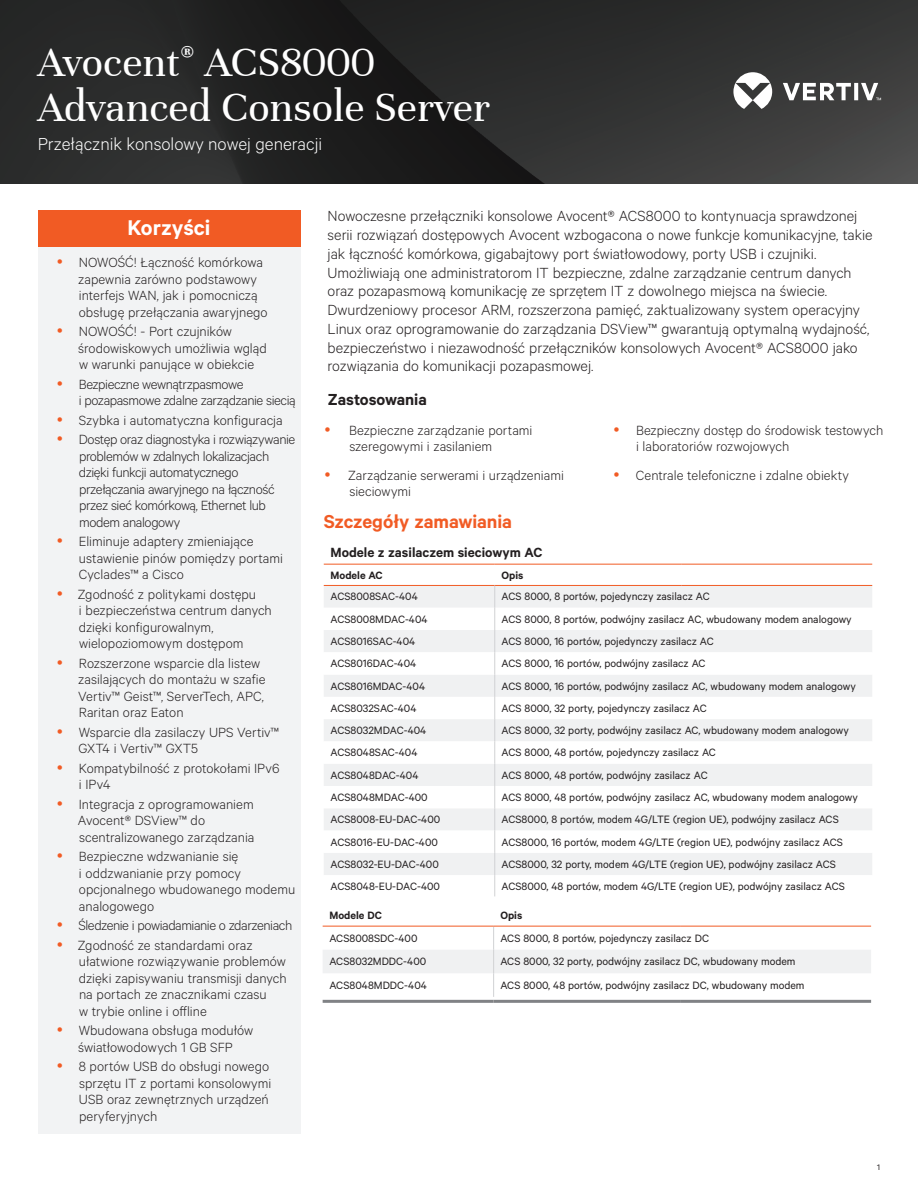
<style>
.page{position:relative;width:918px;height:1188px;background:#fff}
.page>*{position:absolute;margin:0;border:0;box-sizing:border-box;transform-origin:0 0}
.Vertiv_Header_Title{font:45px/45px "Unna";color:#fff}
.Orange_Box_Heading{font:600 24px "Calibre";color:#fff}
.Vertiv_Orange_Main_H{font:600 21px "Calibre";letter-spacing:-.005em;color:#f15b24}
.Vertiv_Header_Subtit{font:300 19.5px "Calibre";color:#fff}
.Vertiv_Heading{font:600 18px "Calibre";letter-spacing:-.005em;color:#231f20}
.Vertiv_Body_Text{font:300 16.5px/18.8px "Calibre";letter-spacing:-.005em;color:#231f20}
.t1{font:300 15px/16.5px "Calibre";color:#231f20}
.t2{font:300 15px/16.5px "Calibre";letter-spacing:-.03em;color:#231f20}
.Table_Header_Black{font:600 15px "Calibre";color:#231f20}
.Table_Body{font:12px "Calibre";color:#231f20}
.Table_Sub-Header{font:600 12px "Calibre";color:#231f20}
.t3{font:9px "Calibre";color:#231f20}
</style>
<div class="page">
<img style="left:0;top:0;width:918px;height:183px">
<svg style="left:733px;top:72px;width:148px;height:37px"></svg>
<div style="left:38px;top:247px;width:263px;height:887px;background:#f2f3f4"></div>
<div style="left:38px;top:211px;width:263px;height:36px;background:#f15b24"></div>
<svg style="left:323px;top:927px;width:548px;height:70px"></svg>
<hr style="left:323px;top:926px;width:171px;height:1px;background:#f15b24">
<hr style="left:494px;top:926px;width:186px;height:1px;background:#f15b24">
<hr style="left:680px;top:926px;width:191px;height:1px;background:#f15b24">
<hr style="left:323px;top:1000px;width:171px;height:3px;background:#808285">
<hr style="left:494px;top:1000px;width:186px;height:3px;background:#808285">
<hr style="left:680px;top:1000px;width:191px;height:3px;background:#808285">
<div style="left:324px;top:586px;width:548px;height:22px;background:#f0f1f2"></div>
<svg style="left:324px;top:608px;width:548px;height:288px"></svg>
<hr style="left:324px;top:564px;width:171px;height:1px;background:#f15b24">
<hr style="left:495px;top:564px;width:186px;height:1px;background:#f15b24">
<hr style="left:681px;top:564px;width:191px;height:1px;background:#f15b24">
<hr style="left:324px;top:585px;width:171px;height:1px;background:#f15b24">
<hr style="left:495px;top:585px;width:186px;height:1px;background:#f15b24">
<hr style="left:681px;top:585px;width:191px;height:1px;background:#f15b24">
<svg style="left:495px;top:586px;width:1px;height:310px"></svg>
<p class="Vertiv_Header_Title" style="left:38px;top:40px;width:454px">Avocent<sup>®</sup> ACS8000<br>Advanced Console Server</p>
<p class="Vertiv_Header_Subtit" style="left:38px;top:133px;width:286px">Przełącznik konsolowy nowej generacji</p>
<p class="Orange_Box_Heading" style="left:127px;top:214px;width:84px">Korzyści</p>
<p class="Vertiv_Body_Text" style="left:328px;top:206px;width:547px">Nowoczesne przełączniki konsolowe Avocent® ACS8000 to kontynuacja sprawdzonej serii rozwiązań dostępowych Avocent wzbogacona o nowe funkcje komunikacyjne, takie jak łączność komórkowa, gigabajtowy port światłowodowy, porty USB i czujniki.<br>Umożliwiają one administratorom IT bezpieczne, zdalne zarządzanie centrum danych oraz pozapasmową komunikację ze sprzętem IT z dowolnego miejsca na świecie.<br>Dwurdzeniowy procesor ARM, rozszerzona pamięć, zaktualizowany system operacyjny Linux oraz oprogramowanie do zarządzania DSView™ gwarantują optymalną wydajność, bezpieczeństwo i niezawodność przełączników konsolowych Avocent® ACS8000 jako rozwiązania do komunikacji pozapasmowej.</p>
<p class="t1" style="left:78px;top:254px;width:191px">NOWOŚĆ! Łączność komórkowa zapewnia zarówno podstawowy interfejs WAN, jak i pomocniczą obsługę przełączania awaryjnego</p>
<p class="t1" style="left:78px;top:323px;width:190px">NOWOŚĆ! - Port czujników środowiskowych umożliwia wgląd w warunki panujące w obiekcie</p>
<p class="t2" style="left:79px;top:375px;width:218px">Bezpieczne wewnątrzpasmowe<br>i pozapasmowe zdalne zarządzanie siecią</p>
<p class="t1" style="left:79px;top:411px;width:205px">Szybka i automatyczna konfiguracja</p>
<p class="t2" style="left:79px;top:431px;width:218px">Dostęp oraz diagnostyka i rozwiązywanie problemów w zdalnych lokalizacjach dzięki funkcji automatycznego przełączania awaryjnego na łączność przez sieć komórkową, Ethernet lub modem analogowy</p>
<p class="t1" style="left:79px;top:533px;width:206px">Eliminuje adaptery zmieniające ustawienie pinów pomiędzy portami<br>Cyclades™ a Cisco</p>
<p class="t1" style="left:78px;top:585px;width:196px">Zgodność z politykami dostępu<br>i bezpieczeństwa centrum danych dzięki konfigurowalnym, wielopoziomowym dostępom</p>
<p class="t1" style="left:78px;top:654px;width:189px">Rozszerzone wsparcie dla listew zasilających do montażu w szafie<br>Vertiv™ Geist™, ServerTech, APC,<br>Raritan oraz Eaton</p>
<p class="t1" style="left:78px;top:723px;width:202px">Wsparcie dla zasilaczy UPS Vertiv™<br>GXT4 i Vertiv™ GXT5</p>
<p class="t1" style="left:79px;top:759px;width:202px">Kompatybilność z protokołami IPv6 i IPv4</p>
<p class="t1" style="left:78px;top:795px;width:178px">Integracja z oprogramowaniem<br>Avocent® DSView™ do scentralizowanego zarządzania</p>
<p class="t1" style="left:79px;top:848px;width:218px">Bezpieczne wdzwanianie się<br>i oddzwanianie przy pomocy opcjonalnego wbudowanego modemu analogowego</p>
<p class="t2" style="left:78px;top:917px;width:215px">Śledzenie i powiadamianie o zdarzeniach</p>
<p class="t1" style="left:78px;top:936px;width:210px">Zgodność ze standardami oraz ułatwione rozwiązywanie problemów dzięki zapisywaniu transmisji danych na portach ze znacznikami czasu<br>w trybie online i offline</p>
<p class="t1" style="left:78px;top:1022px;width:177px">Wbudowana obsługa modułów światłowodowych 1 GB SFP</p>
<p class="t1" style="left:79px;top:1058px;width:194px">8 portów USB do obsługi nowego sprzętu IT z portami konsolowymi<br>USB oraz zewnętrznych urządzeń peryferyjnych</p>
<p class="Vertiv_Heading" style="left:328px;top:388px;width:100px">Zastosowania</p>
<p class="t1" style="left:349px;top:421px;width:185px">Bezpieczne zarządzanie portami szeregowymi i zasilaniem</p>
<p class="t1" style="left:348px;top:466px;width:217px">Zarządzanie serwerami i urządzeniami sieciowymi</p>
<p class="t1" style="left:636px;top:421px;width:249px">Bezpieczny dostęp do środowisk testowych i laboratoriów rozwojowych</p>
<p class="t1" style="left:636px;top:466px;width:215px">Centrale telefoniczne i zdalne obiekty</p>
<p class="Vertiv_Orange_Main_H" style="left:324px;top:509px;width:190px">Szczegóły zamawiania</p>
<p class="Table_Header_Black" style="left:331px;top:544px;width:213px">Modele z zasilaczem sieciowym AC</p>
<p class="Table_Sub-Header" style="left:331px;top:568px;width:54px">Modele AC</p>
<p class="Table_Sub-Header" style="left:502px;top:568px;width:23px">Opis</p>
<p class="Table_Body" style="left:331px;top:590px;width:89px">ACS8008SAC-404</p>
<p class="Table_Body" style="left:502px;top:590px;width:210px">ACS 8000, 8 portów, pojedynczy zasilacz AC</p>
<p class="Table_Body" style="left:331px;top:612px;width:99px">ACS8008MDAC-404</p>
<p class="Table_Body" style="left:502px;top:612px;width:352px">ACS 8000, 8 portów, podwójny zasilacz AC, wbudowany modem analogowy</p>
<p class="Table_Body" style="left:331px;top:634px;width:86px">ACS8016SAC-404</p>
<p class="Table_Body" style="left:502px;top:634px;width:214px">ACS 8000, 16 portów, pojedynczy zasilacz AC</p>
<p class="Table_Body" style="left:331px;top:657px;width:87px">ACS8016DAC-404</p>
<p class="Table_Body" style="left:502px;top:657px;width:206px">ACS 8000, 16 portów, podwójny zasilacz AC</p>
<p class="Table_Body" style="left:331px;top:679px;width:96px">ACS8016MDAC-404</p>
<p class="Table_Body" style="left:502px;top:679px;width:356px">ACS 8000, 16 portów, podwójny zasilacz AC, wbudowany modem analogowy</p>
<p class="Table_Body" style="left:331px;top:701px;width:88px">ACS8032SAC-404</p>
<p class="Table_Body" style="left:502px;top:701px;width:207px">ACS 8000, 32 porty, pojedynczy zasilacz AC</p>
<p class="Table_Body" style="left:331px;top:723px;width:97px">ACS8032MDAC-404</p>
<p class="Table_Body" style="left:502px;top:723px;width:349px">ACS 8000, 32 porty, podwójny zasilacz AC, wbudowany modem analogowy</p>
<p class="Table_Body" style="left:331px;top:746px;width:89px">ACS8048SAC-404</p>
<p class="Table_Body" style="left:502px;top:746px;width:216px">ACS 8000, 48 portów, pojedynczy zasilacz AC</p>
<p class="Table_Body" style="left:331px;top:768px;width:90px">ACS8048DAC-404</p>
<p class="Table_Body" style="left:502px;top:768px;width:208px">ACS 8000, 48 portów, podwójny zasilacz AC</p>
<p class="Table_Body" style="left:331px;top:790px;width:99px">ACS8048MDAC-400</p>
<p class="Table_Body" style="left:502px;top:790px;width:358px">ACS 8000, 48 portów, podwójny zasilacz AC, wbudowany modem analogowy</p>
<p class="Table_Body" style="left:331px;top:813px;width:111px">ACS8008-EU-DAC-400</p>
<p class="Table_Body" style="left:502px;top:813px;width:339px">ACS8000, 8 portów, modem 4G/LTE (region UE), podwójny zasilacz ACS</p>
<p class="Table_Body" style="left:331px;top:835px;width:109px">ACS8016-EU-DAC-400</p>
<p class="Table_Body" style="left:502px;top:835px;width:343px">ACS8000, 16 portów, modem 4G/LTE (region UE), podwójny zasilacz ACS</p>
<p class="Table_Body" style="left:331px;top:857px;width:110px">ACS8032-EU-DAC-400</p>
<p class="Table_Body" style="left:502px;top:857px;width:336px">ACS8000, 32 porty, modem 4G/LTE (region UE), podwójny zasilacz ACS</p>
<p class="Table_Body" style="left:331px;top:879px;width:111px">ACS8048-EU-DAC-400</p>
<p class="Table_Body" style="left:502px;top:879px;width:345px">ACS8000, 48 portów, modem 4G/LTE (region UE), podwójny zasilacz ACS</p>
<p class="Table_Sub-Header" style="left:329px;top:909px;width:54px">Modele DC</p>
<p class="Table_Sub-Header" style="left:500px;top:909px;width:23px">Opis</p>
<p class="Table_Body" style="left:329px;top:931px;width:90px">ACS8008SDC-400</p>
<p class="Table_Body" style="left:500px;top:931px;width:210px">ACS 8000, 8 portów, pojedynczy zasilacz DC</p>
<p class="Table_Body" style="left:329px;top:955px;width:98px">ACS8032MDDC-400</p>
<p class="Table_Body" style="left:500px;top:955px;width:297px">ACS 8000, 32 porty, podwójny zasilacz DC, wbudowany modem</p>
<p class="Table_Body" style="left:329px;top:978px;width:99px">ACS8048MDDC-404</p>
<p class="Table_Body" style="left:500px;top:978px;width:306px">ACS 8000, 48 portów, podwójny zasilacz DC, wbudowany modem</p>
<p class="t3" style="left:877px;top:1162px;width:4px">1</p>
</div>
